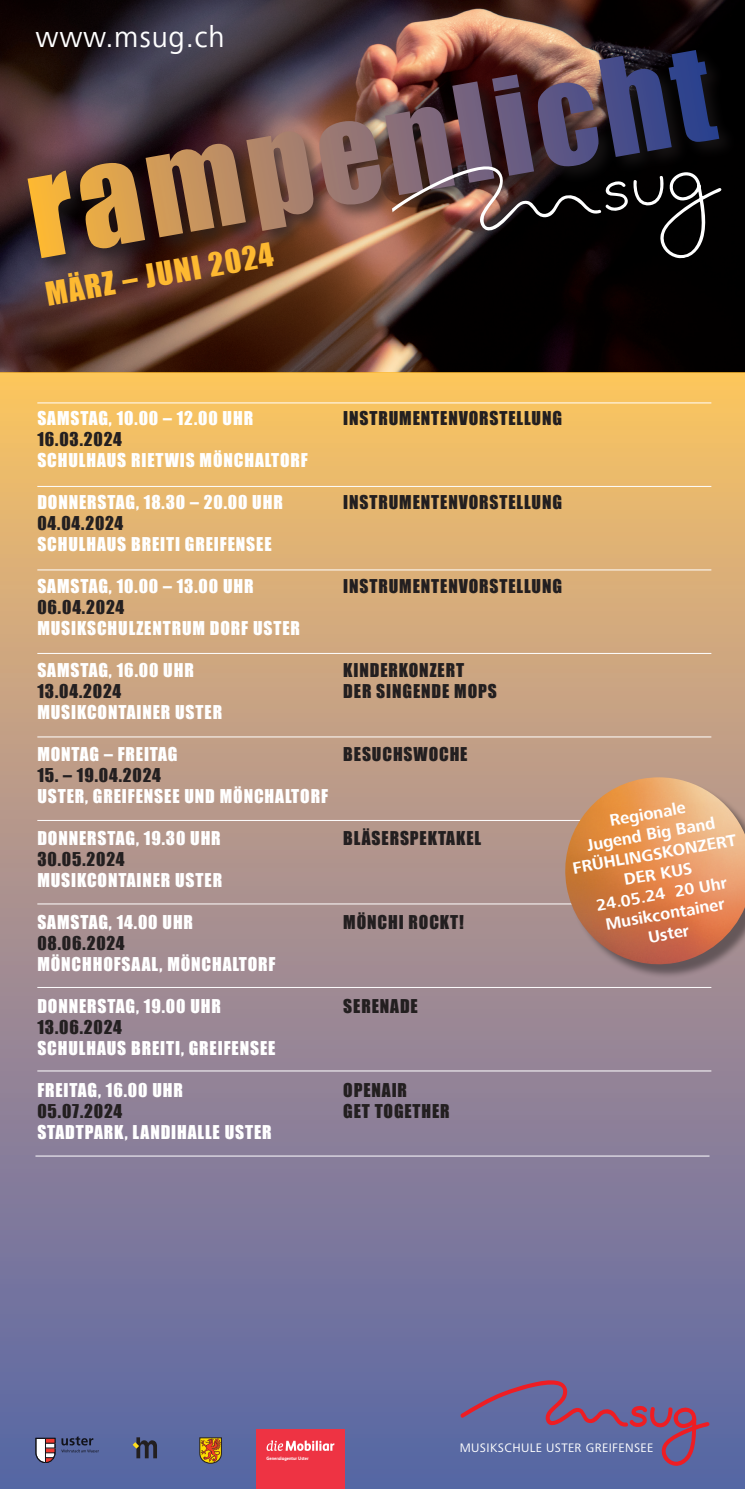
<style>
.page{position:relative;width:745px;height:1489px;background:#fff}
.page>*{position:absolute;margin:0;border:0;box-sizing:border-box;transform-origin:0 0}
.t1{font:30px "Impact";color:#fdb931}
.t2{font:30px "Frutiger Next Com";letter-spacing:.025em;color:#fff}
.t3{font:17.5px "Impact";letter-spacing:.05em;color:#fff}
.t4{font:17.5px/21px "Impact";letter-spacing:.05em;color:#231f20}
.t5{font:700 16.88px/20.2px "Frutiger Next Com";color:#fff;text-align:center}
.t6{font:12.75px "Frutiger Next Com";letter-spacing:.03em;color:#fff}
.t7{font:700 4.75px "Mobiliar Realist";color:#fff}
</style>
<div class="page">
<img style="left:0;top:0;width:744px;height:372px">
<div style="left:0;top:372px;width:744px;height:1116px;background:linear-gradient(to bottom,#fac16c,#5763ac)"></div>
<div style="left:24px;top:46px;width:713px;height:231px;background:#231f20;opacity:.6"></div>
<img style="left:246px;top:50px;width:472px;height:181px">
<svg style="left:385px;top:165px;width:336px;height:95px;background:#3e2f2c"></svg>
<hr style="left:37px;top:402px;width:674px;height:1px;background:#fff">
<hr style="left:37px;top:486px;width:674px;height:1px;background:#fff">
<hr style="left:37px;top:569px;width:674px;height:1px;background:#fff">
<hr style="left:37px;top:653px;width:674px;height:1px;background:#fff">
<hr style="left:37px;top:736px;width:674px;height:1px;background:#fff">
<hr style="left:37px;top:820px;width:674px;height:1px;background:#fff">
<hr style="left:37px;top:903px;width:674px;height:1px;background:#fff">
<hr style="left:37px;top:987px;width:674px;height:1px;background:#fff">
<hr style="left:37px;top:1070px;width:674px;height:1px;background:#fff">
<hr style="left:35px;top:1155px;width:674px;height:1px;background:#fff">
<div style="left:566px;top:779px;width:178px;height:199px;background:#231f20;opacity:.5"></div>
<img style="left:557px;top:777px;width:187px;height:194px">
<svg style="left:36px;top:1437px;width:19px;height:25px"></svg>
<svg style="left:61px;top:1436px;width:38px;height:16px"></svg>
<svg style="left:459px;top:1380px;width:250px;height:85px;background:#6c6395"></svg>
<div style="left:256px;top:1428px;width:88px;height:60px;background:#ee3343"></div>
<svg style="left:266px;top:1440px;width:68px;height:10px"></svg>
<svg style="left:132px;top:1437px;width:25px;height:21px"></svg>
<svg style="left:199px;top:1437px;width:22px;height:26px"></svg>
<h1 class="t2" style="left:35px;top:20px;width:191px">www.msug.ch</h1>
<h1 class="t1" style="left:42px;top:271px;width:231px;rotate:-10deg">MÄRZ – JUNI 2024</h1>
<p class="t3" style="left:37px;top:404px;width:217px">SAMSTAG, 10.00 – 12.00 UHR</p>
<p class="t4" style="left:37px;top:428px;width:86px">16.03.2024</p>
<p class="t3" style="left:37px;top:446px;width:272px">SCHULHAUS RIETWIS MÖNCHALTORF</p>
<p class="t3" style="left:37px;top:488px;width:247px">DONNERSTAG, 18.30 – 20.00 UHR</p>
<p class="t4" style="left:37px;top:512px;width:87px">04.04.2024</p>
<p class="t3" style="left:37px;top:530px;width:236px">SCHULHAUS BREITI GREIFENSEE</p>
<p class="t3" style="left:37px;top:572px;width:218px">SAMSTAG, 10.00 – 13.00 UHR</p>
<p class="t4" style="left:37px;top:596px;width:88px">06.04.2024</p>
<p class="t3" style="left:37px;top:614px;width:264px">MUSIKSCHULZENTRUM DORF USTER</p>
<p class="t3" style="left:37px;top:656px;width:158px">SAMSTAG, 16.00 UHR</p>
<p class="t4" style="left:37px;top:680px;width:85px">13.04.2024</p>
<p class="t3" style="left:37px;top:698px;width:186px">MUSIKCONTAINER USTER</p>
<p class="t3" style="left:37px;top:740px;width:142px">MONTAG – FREITAG</p>
<p class="t4" style="left:37px;top:764px;width:125px">15. – 19.04.2024</p>
<p class="t3" style="left:37px;top:782px;width:292px">USTER, GREIFENSEE UND MÖNCHALTORF</p>
<p class="t3" style="left:37px;top:824px;width:185px">DONNERSTAG, 19.30 UHR</p>
<p class="t4" style="left:37px;top:848px;width:89px">30.05.2024</p>
<p class="t3" style="left:37px;top:866px;width:186px">MUSIKCONTAINER USTER</p>
<p class="t3" style="left:37px;top:908px;width:157px">SAMSTAG, 14.00 UHR</p>
<p class="t4" style="left:37px;top:932px;width:89px">08.06.2024</p>
<p class="t3" style="left:37px;top:950px;width:239px">MÖNCHHOFSAAL, MÖNCHALTORF</p>
<p class="t3" style="left:37px;top:992px;width:185px">DONNERSTAG, 19.00 UHR</p>
<p class="t4" style="left:37px;top:1016px;width:86px">13.06.2024</p>
<p class="t3" style="left:37px;top:1034px;width:239px">SCHULHAUS BREITI, GREIFENSEE</p>
<p class="t3" style="left:37px;top:1076px;width:147px">FREITAG, 16.00 UHR</p>
<p class="t4" style="left:37px;top:1100px;width:86px">05.07.2024</p>
<p class="t3" style="left:37px;top:1118px;width:236px">STADTPARK, LANDIHALLE USTER</p>
<p class="t4" style="left:343px;top:407px;width:220px">INSTRUMENTENVORSTELLUNG</p>
<p class="t4" style="left:343px;top:491px;width:220px">INSTRUMENTENVORSTELLUNG</p>
<p class="t4" style="left:343px;top:575px;width:220px">INSTRUMENTENVORSTELLUNG</p>
<p class="t4" style="left:343px;top:659px;width:155px">KINDERKONZERT<br>DER SINGENDE MOPS</p>
<p class="t4" style="left:343px;top:743px;width:126px">BESUCHSWOCHE</p>
<p class="t4" style="left:343px;top:827px;width:139px">BLÄSERSPEKTAKEL</p>
<p class="t4" style="left:343px;top:911px;width:122px">MÖNCHI ROCKT!</p>
<p class="t4" style="left:343px;top:995px;width:76px">SERENADE</p>
<p class="t4" style="left:343px;top:1079px;width:108px">OPENAIR<br>GET TOGETHER</p>
<p class="t5" style="left:563px;top:818px;width:167px;rotate:-10deg">Regionale<br>Jugend Big Band<br>FRÜHLINGSKONZERT<br>DER KUS<br>24.05.24 20 Uhr<br>Musikcontainer<br>Uster</p>
<p class="t7" style="left:266px;top:1454px;width:44px">Generalagentur Uster</p>
<p class="t6" style="left:459px;top:1440px;width:195px">MUSIKSCHULE USTER GREIFENSEE</p>
</div>
